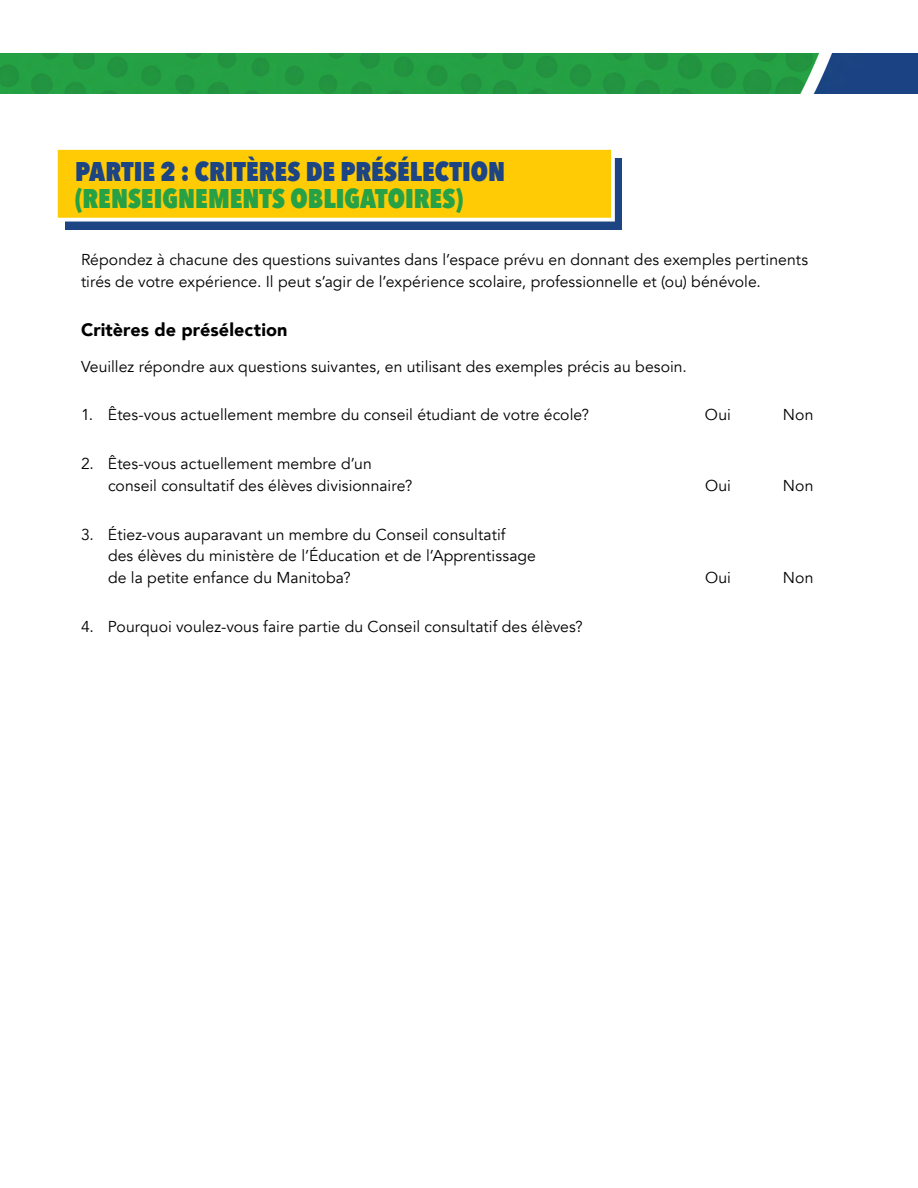
<style>
.page{position:relative;width:918px;height:1188px;background:#fff}
.page>*{position:absolute;margin:0;border:0;box-sizing:border-box;transform-origin:0 0}
.t1{font:800 27px/27px "Avenir Next Condensed";color:#1d4483}
.t2{font:900 18px "Avenir";color:#000}
.Numbers_-_short_answers{font:15.75px/21.8px "Avenir";letter-spacing:.005em;color:#000}
.Body_-_space{font:15.75px/21.8px "Avenir";letter-spacing:.005em;color:#000}
.Numbers_-_long_answers{font:15.75px "Avenir";letter-spacing:.005em;color:#000}
.s1{color:#26a146}
</style>
<div class="page">
<div style="left:65px;top:158px;width:556px;height:71px;background:#1d4483"></div>
<div style="left:54px;top:146px;width:561px;height:76px;background:#ffcb05;border:4px solid #fff"></div>
<img style="left:0;top:54px;width:918px;height:40px">
<h3 class="t1" style="left:75px;top:158px;width:432px">PARTIE 2 : CRITÈRES DE PRÉSÉLECTION <span class="s1">(RENSEIGNEMENTS OBLIGATOIRES)</span></h3>
<p class="Body_-_space" style="left:81px;top:249px;width:729px">Répondez à chacune des questions suivantes dans l’espace prévu en donnant des exemples pertinents tirés de votre expérience. Il peut s’agir de l’expérience scolaire, professionnelle et (ou) bénévole.</p>
<h4 class="t2" style="left:81px;top:315px;width:208px">Critères de présélection</h4>
<p class="Numbers_-_short_answers" style="left:81px;top:356px;width:607px">Veuillez répondre aux questions suivantes, en utilisant des exemples précis au besoin.</p>
<p class="Numbers_-_short_answers" style="left:81px;top:404px;width:510px">1. Êtes-vous actuellement membre du conseil étudiant de votre école?</p>
<p class="Numbers_-_short_answers" style="left:705px;top:404px;width:27px">Oui</p>
<p class="Numbers_-_short_answers" style="left:783px;top:404px;width:32px">Non</p>
<p class="Numbers_-_short_answers" style="left:108px;top:453px;width:306px;text-indent:-27px">2. Êtes-vous actuellement membre d’un conseil consultatif des élèves divisionnaire?</p>
<p class="Numbers_-_short_answers" style="left:705px;top:475px;width:27px">Oui</p>
<p class="Numbers_-_short_answers" style="left:783px;top:475px;width:32px">Non</p>
<p class="Numbers_-_short_answers" style="left:108px;top:524px;width:430px;text-indent:-27px">3. Étiez-vous auparavant un membre du Conseil consultatif<br>des élèves du ministère de l’Éducation et de l’Apprentissage de la petite enfance du Manitoba?</p>
<p class="Numbers_-_long_answers" style="left:81px;top:617px;width:503px">4. Pourquoi voulez-vous faire partie du Conseil consultatif des élèves?</p>
<p class="Numbers_-_short_answers" style="left:705px;top:567px;width:27px">Oui</p>
<p class="Numbers_-_short_answers" style="left:783px;top:567px;width:32px">Non</p>
</div>
